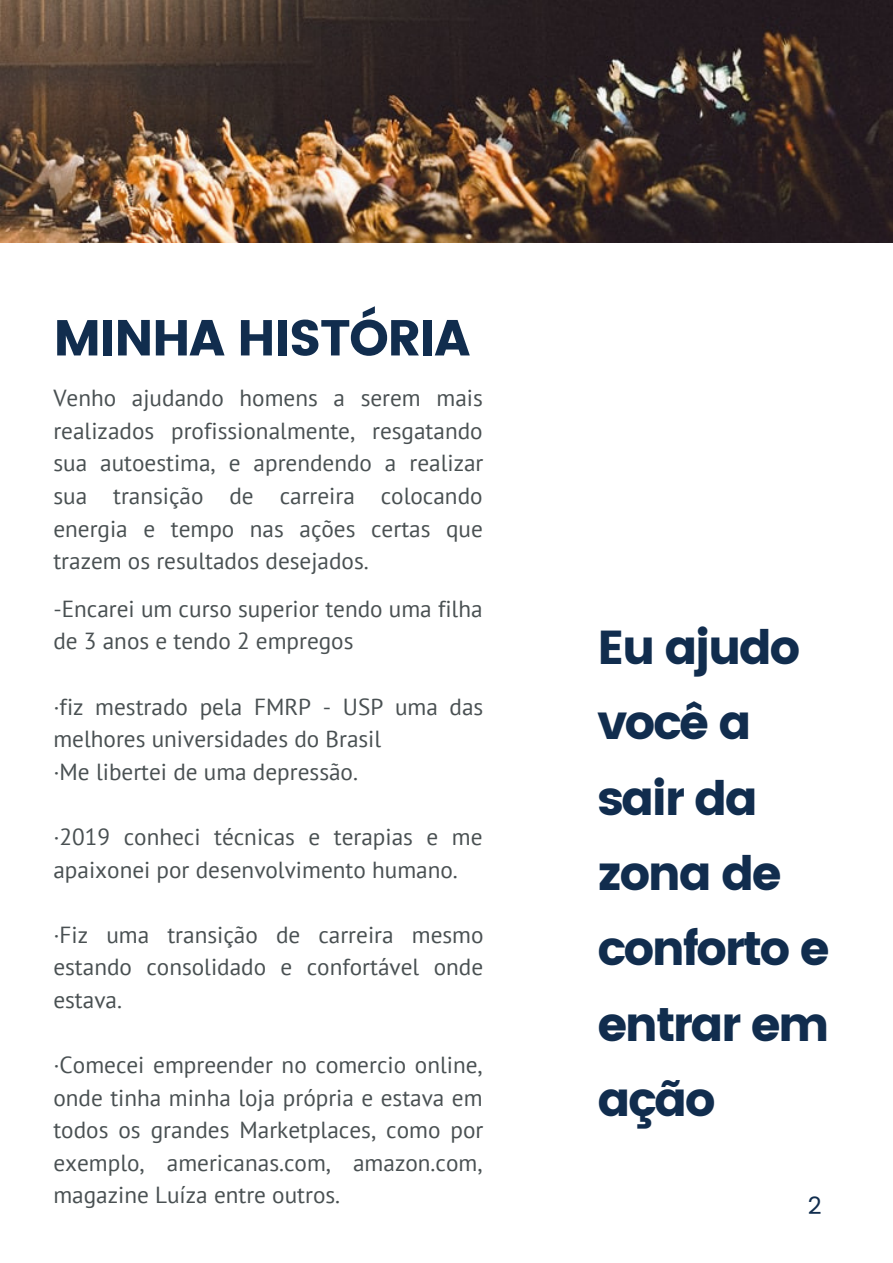
<style>
.page{position:relative;width:893px;height:1263px;background:#fff}
.page>*{position:absolute;margin:0;border:0;box-sizing:border-box;transform-origin:0 0}
.t1{font:50.4px "Poppins";letter-spacing:-.03em;color:#112d4e}
.t2{font:47.4px/75.3px "Poppins";letter-spacing:-.05em;color:#112d4e}
.t3{font:24px "Poppins";color:#112d4e}
.t4{font:23.25px/32.5px "PT Sans";color:#495052;text-align:justify}
</style>
<div class="page">
<img style="left:0;top:0;width:892px;height:243px">
<h1 class="t1" style="left:53px;top:309px;width:418px">MINHA HISTÓRIA</h1>
<p class="t4" style="left:53px;top:381px;width:431px">Venho ajudando homens a serem mais realizados profissionalmente, resgatando sua autoestima, e aprendendo a realizar sua transição de carreira colocando energia e tempo nas ações certas que trazem os resultados desejados.</p>
<p class="t4" style="left:53px;top:592px;width:430px">-Encarei um curso superior tendo uma filha de 3 anos e tendo 2 empregos</p>
<p class="t4" style="left:53px;top:690px;width:431px;text-align:left">·fiz mestrado pela FMRP - USP uma das melhores universidades do Brasil<br>·Me libertei de uma depressão.</p>
<p class="t4" style="left:53px;top:820px;width:430px">·2019 conheci técnicas e terapias e me apaixonei por desenvolvimento humano.</p>
<p class="t4" style="left:53px;top:918px;width:431px">·Fiz uma transição de carreira mesmo estando consolidado e confortável onde estava.</p>
<p class="t4" style="left:53px;top:1048px;width:431px">·Comecei empreender no comercio online, onde tinha minha loja própria e estava em todos os grandes Marketplaces, como por exemplo, americanas.com, amazon.com, magazine Luíza entre outros.</p>
<h2 class="t2" style="left:597px;top:610px;width:234px">Eu ajudo você a sair da zona de conforto e entrar em ação</h2>
<p class="t3" style="left:807px;top:1188px;width:15px">2</p>
</div>
